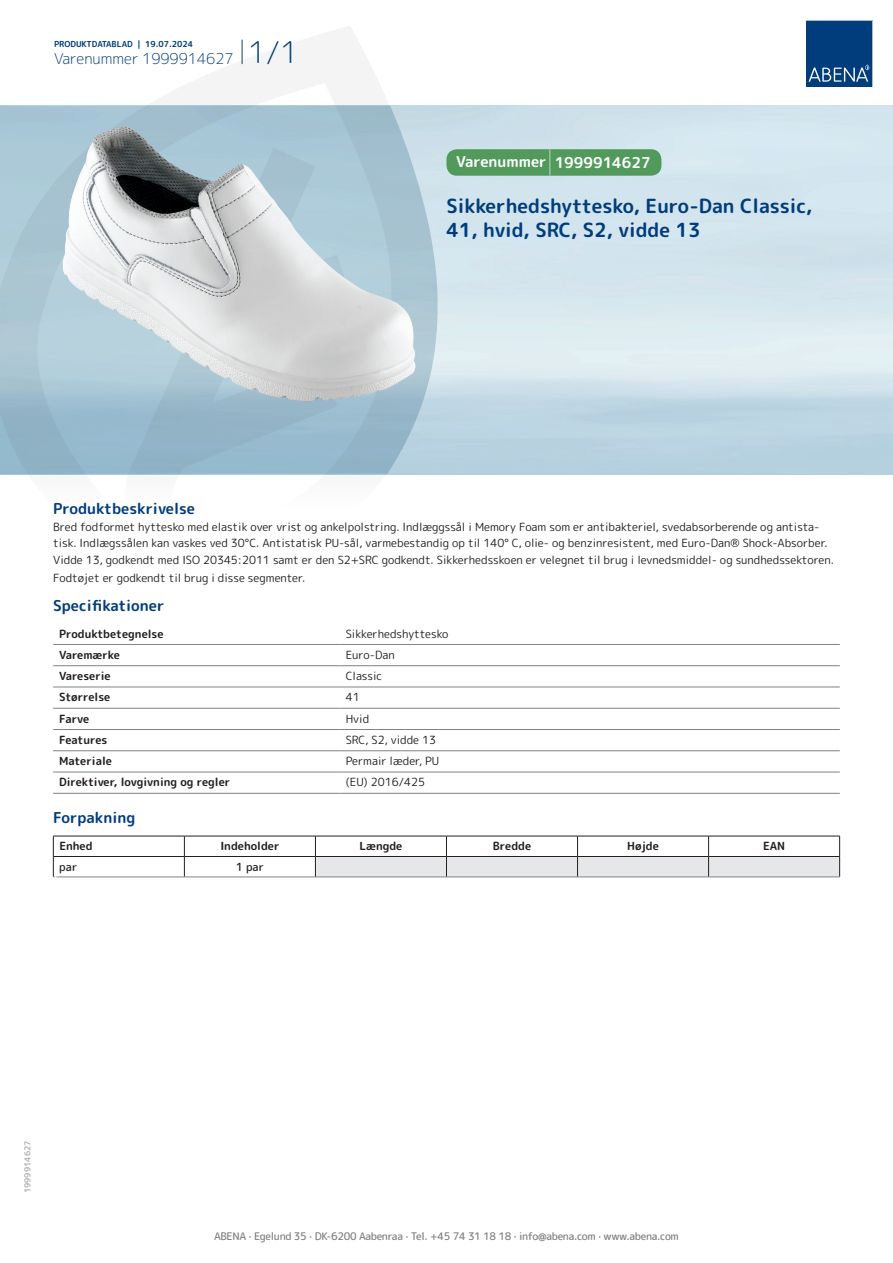
<style>
.page{position:relative;width:893px;height:1263px;background:#fff}
.page>*{position:absolute;margin:0;border:0;box-sizing:border-box;transform-origin:0 0}
.t1{font:700 19.5px/24px "Rounded Mplus 1 c";color:#013d7d}
.t2{font:700 15px "Rounded Mplus 1 c";color:#013d7d}
.t3{font:300 15px "Rounded Mplus 1 c";color:#013d7d}
.t4{font:700 15px "Rounded Mplus 1 c";color:#fff}
.t5{font:11.25px/16.5px "Rounded Mplus 1 c";color:#231f20}
.t6{font:700 11.25px "Rounded Mplus 1 c";color:#231f20}
.t7{font:500 11.25px "Rounded Mplus 1 c";color:#231f20}
.t8{font:500 10.5px "Rounded Mplus 1 c";letter-spacing:-.03em;color:#808285}
.t9{font:700 10.5px "Rounded Mplus 1 c";color:#fff}
.t10{font:700 8.25px "Rounded Mplus 1 c";color:#013d7d}
.t11{font:700 8.25px "Rounded Mplus 1 c";color:#b2b3b7}
.s1{font-size:30px}
.s2{font-size:25.5px}
</style>
<div class="page">
<svg style="left:0;top:26px;width:439px;height:449px"></svg>
<svg style="left:0;top:106px;width:438px;height:368px;background:#a1c0d0"></svg>
<svg style="left:242px;top:40px;width:1px;height:24px"></svg>
<svg style="left:806px;top:20px;width:67px;height:67px;background:#144b86"></svg>
<img style="left:62px;top:129px;width:354px;height:273px">
<hr style="left:53px;top:644px;width:287px;height:1px;background:#808285">
<hr style="left:340px;top:644px;width:500px;height:1px;background:#808285">
<hr style="left:53px;top:665px;width:287px;height:1px;background:#808285">
<hr style="left:340px;top:665px;width:500px;height:1px;background:#808285">
<hr style="left:53px;top:687px;width:287px;height:1px;background:#808285">
<hr style="left:340px;top:687px;width:500px;height:1px;background:#808285">
<hr style="left:53px;top:708px;width:287px;height:1px;background:#808285">
<hr style="left:340px;top:708px;width:500px;height:1px;background:#808285">
<hr style="left:53px;top:729px;width:287px;height:1px;background:#808285">
<hr style="left:340px;top:729px;width:500px;height:1px;background:#808285">
<hr style="left:53px;top:750px;width:287px;height:1px;background:#808285">
<hr style="left:340px;top:750px;width:500px;height:1px;background:#808285">
<hr style="left:53px;top:772px;width:287px;height:1px;background:#808285">
<hr style="left:340px;top:772px;width:500px;height:1px;background:#808285">
<hr style="left:53px;top:793px;width:287px;height:1px;background:#808285">
<hr style="left:340px;top:793px;width:500px;height:1px;background:#808285">
<hr style="left:53px;top:836px;width:131px;height:1px;background:#231f20">
<hr style="left:184px;top:836px;width:131px;height:1px;background:#231f20">
<hr style="left:53px;top:856px;width:131px;height:1px;background:#231f20">
<svg style="left:53px;top:836px;width:1px;height:41px"></svg>
<hr style="left:184px;top:856px;width:131px;height:1px;background:#231f20">
<svg style="left:184px;top:836px;width:1px;height:41px"></svg>
<svg style="left:315px;top:836px;width:525px;height:41px"></svg>
<hr style="left:53px;top:877px;width:131px;height:1px;background:#808285">
<hr style="left:184px;top:877px;width:131px;height:1px;background:#808285">
<hr style="left:315px;top:877px;width:131px;height:1px;background:#808285">
<hr style="left:446px;top:877px;width:131px;height:1px;background:#808285">
<hr style="left:577px;top:877px;width:132px;height:1px;background:#808285">
<hr style="left:709px;top:877px;width:131px;height:1px;background:#808285">
<div style="left:446px;top:149px;width:215px;height:27px;background:#52995c;border-radius:10px"></div>
<p class="t10" style="left:54px;top:38px;width:141px">PRODUKTDATABLAD | 19.07.2024</p>
<h2 class="t3" style="left:54px;top:48px;width:246px">Varenummer 1999914627 <span class="s1">1/1</span></h2>
<h2 class="t4" style="left:456px;top:152px;width:196px">Varenummer <span class="s2">|</span> 1999914627</h2>
<h1 class="t1" style="left:446px;top:194px;width:367px">Sikkerhedshyttesko, Euro-Dan Classic,<br>41, hvid, SRC, S2, vidde 13</h1>
<h2 class="t2" style="left:53px;top:498px;width:143px">Produktbeskrivelse</h2>
<p class="t5" style="left:53px;top:518px;width:782px">Bred fodformet hyttesko med elastik over vrist og ankelpolstring. Indlæggssål i Memory Foam som er antibakteriel, svedabsorberende og antista&shy;tisk. Indlægssålen kan vaskes ved 30°C. Antistatisk PU-sål, varmebestandig op til 140° C, olie- og benzinresistent, med Euro-Dan® Shock-Absorber.<br>Vidde 13, godkendt med ISO 20345:2011 samt er den S2+SRC godkendt. Sikkerhedsskoen er velegnet til brug i levnedsmiddel- og sundhedssektoren.</p>
<p class="t5" style="left:53px;top:569px;width:254px">Fodtøjet er godkendt til brug i disse segmenter.</p>
<h2 class="t2" style="left:53px;top:595px;width:113px">Specifikationer</h2>
<p class="t6" style="left:59px;top:625px;width:106px">Produktbetegnelse</p>
<p class="t5" style="left:346px;top:625px;width:104px">Sikkerhedshyttesko</p>
<p class="t6" style="left:59px;top:647px;width:62px">Varemærke</p>
<p class="t5" style="left:346px;top:646px;width:51px">Euro-Dan</p>
<p class="t6" style="left:59px;top:668px;width:53px">Vareserie</p>
<p class="t5" style="left:346px;top:668px;width:38px">Classic</p>
<p class="t6" style="left:59px;top:689px;width:53px">Størrelse</p>
<p class="t5" style="left:346px;top:689px;width:15px">41</p>
<p class="t6" style="left:59px;top:711px;width:32px">Farve</p>
<p class="t5" style="left:346px;top:710px;width:25px">Hvid</p>
<p class="t6" style="left:59px;top:732px;width:50px">Features</p>
<p class="t5" style="left:346px;top:732px;width:92px">SRC, S2, vidde 13</p>
<p class="t6" style="left:59px;top:753px;width:54px">Materiale</p>
<p class="t5" style="left:346px;top:753px;width:95px">Permair læder, PU</p>
<p class="t6" style="left:59px;top:774px;width:173px">Direktiver, lovgivning og regler</p>
<p class="t5" style="left:346px;top:774px;width:81px">(EU) 2016/425</p>
<h2 class="t2" style="left:53px;top:807px;width:84px">Forpakning</h2>
<p class="t6" style="left:59px;top:838px;width:35px">Enhed</p>
<p class="t6" style="left:220px;top:838px;width:61px">Indeholder</p>
<p class="t6" style="left:359px;top:838px;width:44px">Længde</p>
<p class="t6" style="left:493px;top:838px;width:40px">Bredde</p>
<p class="t6" style="left:627px;top:838px;width:33px">Højde</p>
<p class="t6" style="left:763px;top:838px;width:24px">EAN</p>
<p class="t7" style="left:59px;top:859px;width:19px">par</p>
<p class="t7" style="left:236px;top:859px;width:30px">1 par</p>
<p class="t9" style="left:53px;top:872px;width:7px">*</p>
<p class="t11" style="left:22px;top:1193px;width:54px;rotate:-90deg">1999914627</p>
<p class="t8" style="left:214px;top:1229px;width:466px">ABENA · Egelund 35 · DK-6200 Aabenraa · Tel. +45 74 31 18 18 · info@abena.com · www.abena.com</p>
</div>
